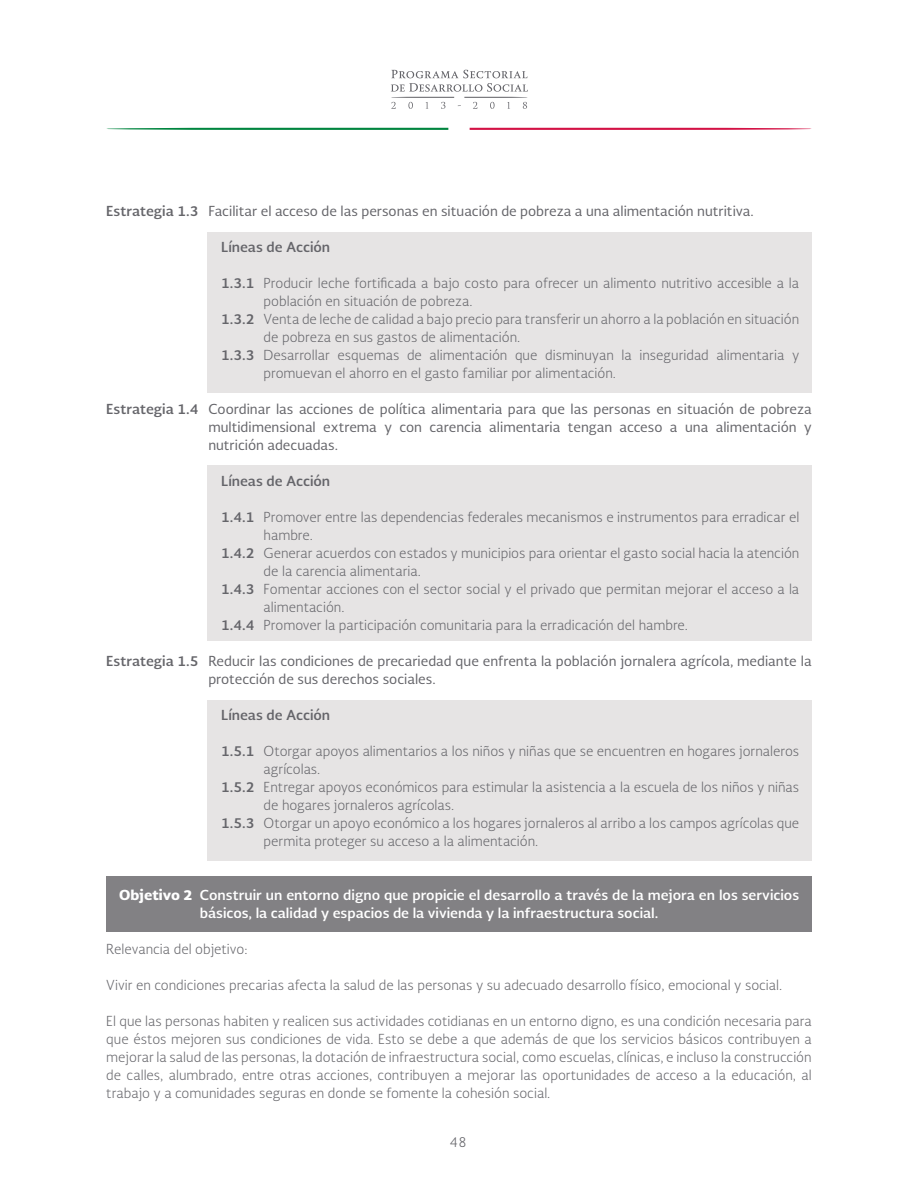
<style>
.page{position:relative;width:918px;height:1188px;background:#fff}
.page>*{position:absolute;margin:0;border:0;box-sizing:border-box;transform-origin:0 0}
.t1{font:300 13.65px "Soberana Sans";color:#65656a}
.t2{font:300 13.5px/18px "Soberana Sans";color:#65656a;text-align:justify}
.t3{font:13.5px/18px "Soberana Sans";color:#65656a;text-align:justify}
.t4{font:700 13.5px/18px "Soberana Sans";color:#fff}
.t5{font:700 13.5px "Soberana Sans";color:#65656a}
.s1{font-weight:700}
.s2{font-weight:900}
</style>
<div class="page">
<svg style="left:106px;top:128px;width:342px;height:2px"></svg>
<svg style="left:470px;top:128px;width:342px;height:2px"></svg>
<svg style="left:391px;top:70px;width:137px;height:39px"></svg>
<div style="left:106px;top:876px;width:706px;height:55px;background:#828184"></div>
<div style="left:207px;top:233px;width:605px;height:160px;background:#e6e4e4"></div>
<div style="left:207px;top:466px;width:605px;height:175px;background:#e6e4e4"></div>
<div style="left:207px;top:700px;width:605px;height:161px;background:#e6e4e4"></div>
<p class="t3" style="left:106px;top:202px;width:649px"><span class="s1">Estrategia 1.3</span> Facilitar el acceso de las personas en situación de pobreza a una alimentación nutritiva.</p>
<p class="t5" style="left:221px;top:238px;width:111px">Líneas de Acción</p>
<p class="t2" style="left:221px;top:274px;width:580px"><span class="s1">1.3.1</span> Producir leche fortificada a bajo costo para ofrecer un alimento nutritivo accesible a la</p>
<p class="t2" style="left:264px;top:292px;width:210px">población en situación de pobreza.</p>
<p class="t2" style="left:221px;top:310px;width:580px"><span class="s1">1.3.2</span> Venta de leche de calidad a bajo precio para transferir un ahorro a la población en situación</p>
<p class="t2" style="left:264px;top:328px;width:258px">de pobreza en sus gastos de alimentación.</p>
<p class="t2" style="left:221px;top:346px;width:580px"><span class="s1">1.3.3</span> Desarrollar esquemas de alimentación que disminuyan la inseguridad alimentaria y</p>
<p class="t2" style="left:264px;top:364px;width:354px">promuevan el ahorro en el gasto familiar por alimentación.</p>
<p class="t3" style="left:208px;top:400px;width:605px;text-indent:-102px"><span class="s1">Estrategia 1.4</span> Coordinar las acciones de política alimentaria para que las personas en situación de pobreza multidimensional extrema y con carencia alimentaria tengan acceso a una alimentación y nutrición adecuadas.</p>
<p class="t5" style="left:221px;top:472px;width:111px">Líneas de Acción</p>
<p class="t2" style="left:221px;top:508px;width:580px"><span class="s1">1.4.1</span> Promover entre las dependencias federales mecanismos e instrumentos para erradicar el</p>
<p class="t2" style="left:264px;top:526px;width:51px">hambre.</p>
<p class="t2" style="left:221px;top:544px;width:580px"><span class="s1">1.4.2</span> Generar acuerdos con estados y municipios para orientar el gasto social hacia la atención</p>
<p class="t2" style="left:264px;top:562px;width:159px">de la carencia alimentaria.</p>
<p class="t2" style="left:221px;top:580px;width:580px"><span class="s1">1.4.3</span> Fomentar acciones con el sector social y el privado que permitan mejorar el acceso a la</p>
<p class="t2" style="left:264px;top:598px;width:82px">alimentación.</p>
<p class="t2" style="left:221px;top:616px;width:468px"><span class="s1">1.4.4</span> Promover la participación comunitaria para la erradicación del hambre.</p>
<p class="t3" style="left:208px;top:652px;width:605px;text-indent:-102px"><span class="s1">Estrategia 1.5</span> Reducir las condiciones de precariedad que enfrenta la población jornalera agrícola, mediante la protección de sus derechos sociales.</p>
<p class="t5" style="left:221px;top:706px;width:111px">Líneas de Acción</p>
<p class="t2" style="left:221px;top:742px;width:580px"><span class="s1">1.5.1</span> Otorgar apoyos alimentarios a los niños y niñas que se encuentren en hogares jornaleros</p>
<p class="t2" style="left:264px;top:760px;width:58px">agrícolas.</p>
<p class="t2" style="left:221px;top:778px;width:580px"><span class="s1">1.5.2</span> Entregar apoyos económicos para estimular la asistencia a la escuela de los niños y niñas</p>
<p class="t2" style="left:264px;top:796px;width:192px">de hogares jornaleros agrícolas.</p>
<p class="t2" style="left:221px;top:814px;width:580px"><span class="s1">1.5.3</span> Otorgar un apoyo económico a los hogares jornaleros al arribo a los campos agrícolas que</p>
<p class="t2" style="left:264px;top:832px;width:276px">permita proteger su acceso a la alimentación.</p>
<p class="t4" style="left:200px;top:885px;width:601px;text-indent:-81px"><span class="s2">Objetivo 2</span> Construir un entorno digno que propicie el desarrollo a través de la mejora en los servicios básicos, la calidad y espacios de la vivienda y la infraestructura social.</p>
<p class="t2" style="left:106px;top:940px;width:143px">Relevancia del objetivo:</p>
<p class="t2" style="left:106px;top:976px;width:678px">Vivir en condiciones precarias afecta la salud de las personas y su adecuado desarrollo físico, emocional y social.</p>
<p class="t2" style="left:106px;top:1012px;width:707px">El que las personas habiten y realicen sus actividades cotidianas en un entorno digno, es una condición necesaria para que éstos mejoren sus condiciones de vida. Esto se debe a que además de que los servicios básicos contribuyen a mejorar la salud de las personas, la dotación de infraestructura social, como escuelas, clínicas, e incluso la construcción de calles, alumbrado, entre otras acciones, contribuyen a mejorar las oportunidades de acceso a la educación, al trabajo y a comunidades seguras en donde se fomente la cohesión social.</p>
<p class="t1" style="left:449px;top:1133px;width:19px">48</p>
</div>
